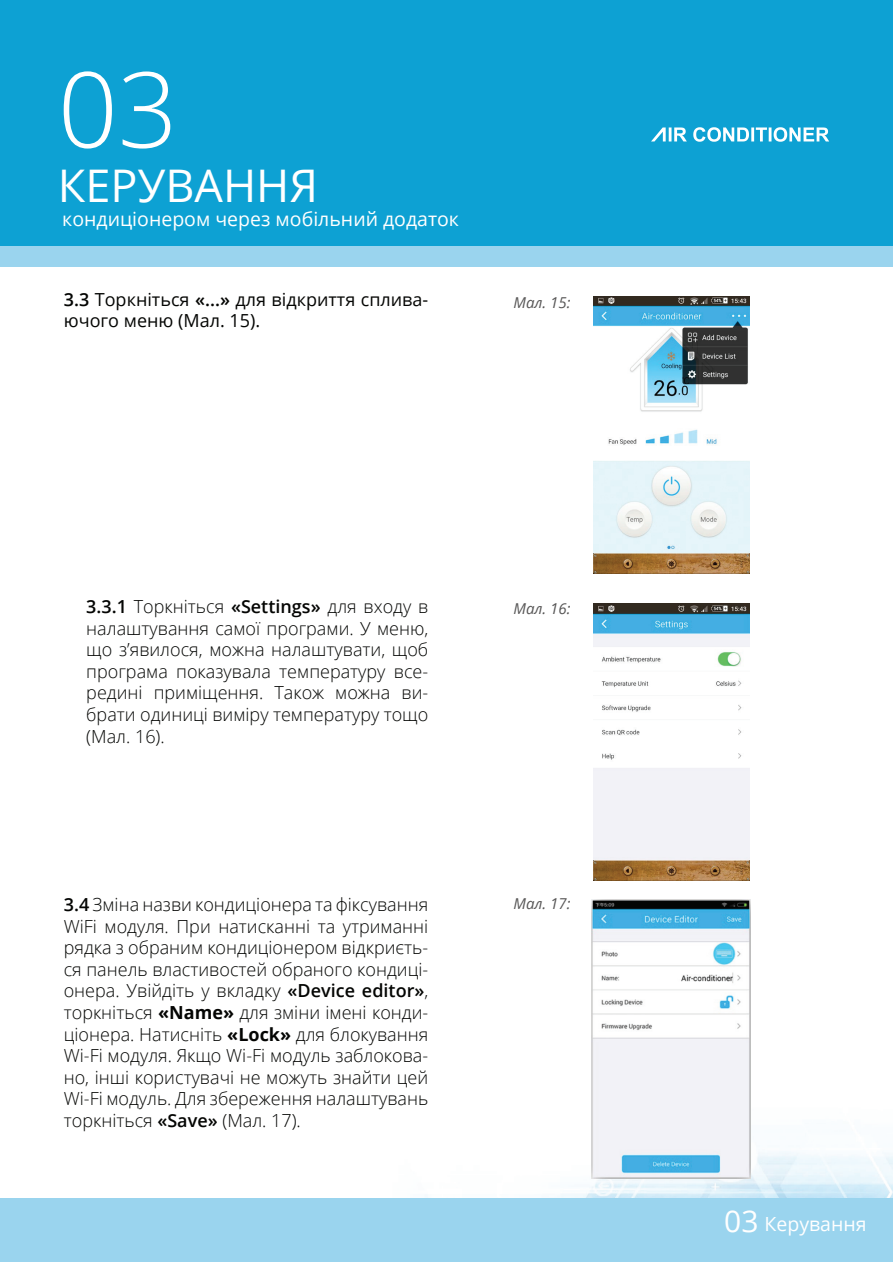
<style>
.page{position:relative;width:893px;height:1263px;background:#fff}
.page>*{position:absolute;margin:0;border:0;box-sizing:border-box;transform-origin:0 0}
.t1{font:300 105px "Open Sans";color:#fff}
.t2{font:45px "Open Sans";color:#fff}
.t3{font:19.5px "Open Sans";color:#fff}
.t4{font:300 18px/21.6px "Open Sans";color:#040503;text-align:justify}
.t5{font:18px/21.6px "Open Sans";color:#040503}
.t6{font:italic 15px "Open Sans";color:#575656}
.s1{font-weight:600}
.s2{font-weight:700}
.s3{font-size:30px}
</style>
<div class="page">
<img style="left:70px;top:842px;width:823px;height:420px">
<div style="left:0;top:1198px;width:893px;height:63px;background:#9ad4ee"></div>
<img style="left:593px;top:296px;width:156px;height:277px">
<img style="left:591px;top:899px;width:159px;height:280px">
<img style="left:593px;top:603px;width:156px;height:277px">
<div style="left:0;top:0;width:893px;height:247px;background:#0da1d3"></div>
<div style="left:0;top:247px;width:893px;height:20px;background:#9ad4ee"></div>
<svg style="left:651px;top:127px;width:178px;height:15px"></svg>
<h1 class="t1" style="left:58px;top:35px;width:121px">03</h1>
<h2 class="t2" style="left:58px;top:153px;width:262px">КЕРУВАННЯ</h2>
<p class="t3" style="left:62px;top:205px;width:398px">кондиціонером через мобільний додаток</p>
<p class="t5" style="left:64px;top:288px;width:366px"><span class="s1">3.3</span> Торкніться <span class="s1">«...»</span> для відкриття сплива&shy;ючого меню (Мал. 15).</p>
<p class="t6" style="left:513px;top:292px;width:59px">Мал. 15:</p>
<p class="t4" style="left:86px;top:595px;width:343px"><span class="s1">3.3.1</span> Торкніться <span class="s1">«Settings»</span> для входу в налаштування самої програми. У меню, що з’явилося, можна налаштувати, щоб програма показувала температуру все&shy;редині приміщення. Також можна ви&shy;брати одиниці виміру температуру тощо (Мал. 16).</p>
<p class="t4" style="left:64px;top:893px;width:366px"><span class="s1">3.4</span> Зміна назви кондиціонера та фіксування WiFi модуля. При натисканні та утриманні рядка з обраним кондиціонером відкриєть&shy;ся панель властивостей обраного кондиці&shy;онера. Увійдіть у вкладку <span class="s1">«Device editor»</span>, торкніться <span class="s2">«Name»</span> для зміни імені конди&shy;ціонера. Натисніть <span class="s2">«Lock»</span> для блокування Wi-Fi модуля. Якщо Wi-Fi модуль заблокова&shy;но, інші користувачі не можуть знайти цей Wi-Fi модуль. Для збереження налаштувань торкніться <span class="s1">«Save»</span> (Мал. 17).</p>
<p class="t6" style="left:513px;top:597px;width:59px">Мал. 16:</p>
<p class="t6" style="left:513px;top:893px;width:59px">Мал. 17:</p>
<p class="t3" style="left:724px;top:1210px;width:144px"><span class="s3">03</span> Керування</p>
</div>
